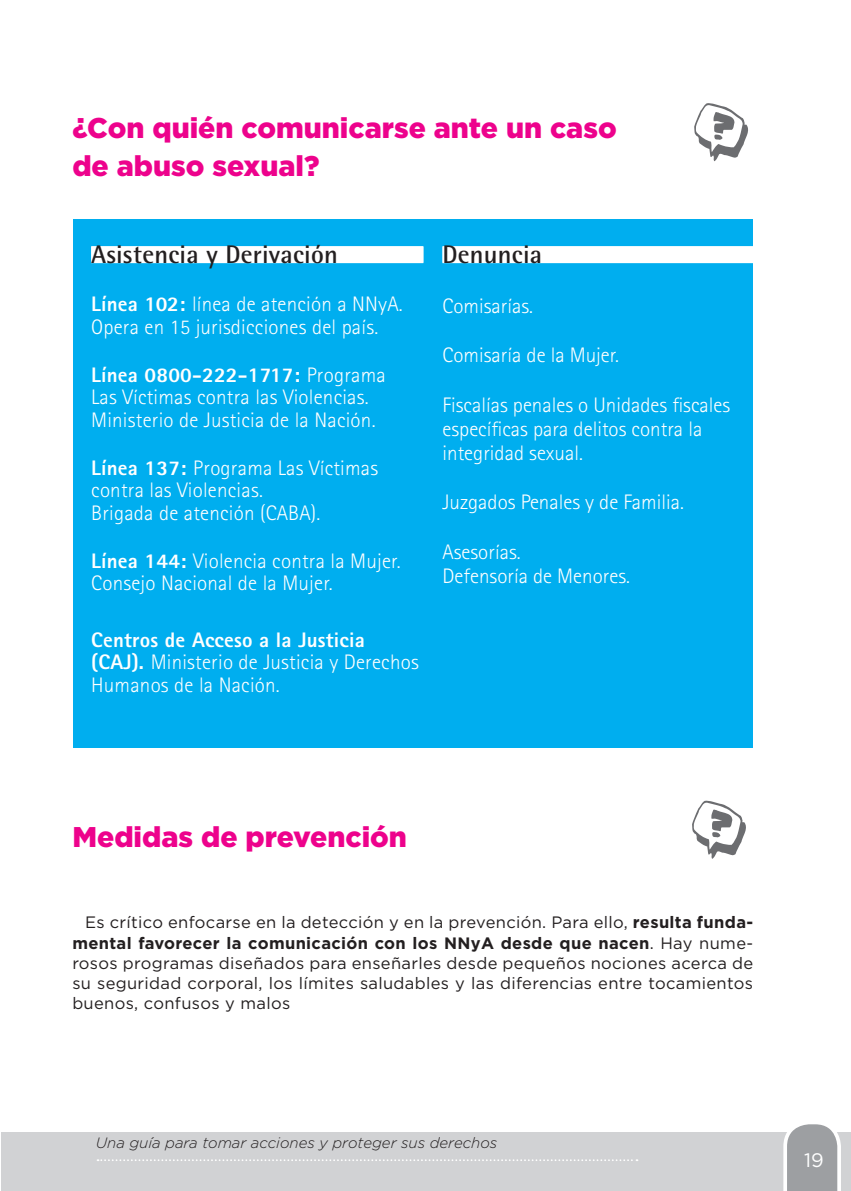
<style>
.page{position:relative;width:851px;height:1191px;background:#fff}
.page>*{position:absolute;margin:0;border:0;box-sizing:border-box;transform-origin:0 0}
.t1{font:900 28.5px/37.5px "Gotham";color:#ed028c}
.t2{font:700 25.5px "Rotis Semi Sans";letter-spacing:.01em;color:#231f20}
.t3{font:300 21px/22.5px "Rotis Sans Serif";letter-spacing:.01em;color:#fff}
.t4{font:19.5px "Gotham";color:#fff}
.t5{font:16.5px/20.2px "Gotham";letter-spacing:.02em;color:#231f20;text-align:justify}
.t6{font:italic 300 15px "Gotham";color:#231f20}
.s1{font-weight:800}
.s2{font-weight:700}
</style>
<div class="page">
<hr style="left:0;top:1133px;width:1px;height:58px;background:#d1d2d4">
<div style="left:2px;top:1133px;width:848px;height:58px;background:#d1d2d4"></div>
<svg style="left:781px;top:1124px;width:61px;height:67px;background:#b0b2b4"></svg>
<svg style="left:97px;top:1159px;width:540px;height:2px"></svg>
<div style="left:73px;top:219px;width:680px;height:529px;background:#00aeef"></div>
<div style="left:91px;top:246px;width:332px;height:17px;background:#fff"></div>
<div style="left:442px;top:246px;width:311px;height:17px;background:#fff"></div>
<h1 class="t1" style="left:72px;top:109px;width:546px">¿Con quién comunicarse ante un caso de abuso sexual?</h1>
<p class="t2" style="left:91px;top:239px;width:248px">Asistencia y Derivación</p>
<p class="t3" style="left:91px;top:293px;width:313px"><span class="s1">Línea 102:</span> línea de atención a NNyA.<br>Opera en 15 jurisdicciones del país.</p>
<p class="t3" style="left:91px;top:363px;width:296px"><span class="s1">Línea 0800-222-1717:</span> Programa<br>Las Víctimas contra las Violencias.<br>Ministerio de Justicia de la Nación.</p>
<p class="t3" style="left:91px;top:456px;width:288px"><span class="s1">Línea 137:</span> Programa Las Víctimas contra las Violencias.<br>Brigada de atención (CABA).</p>
<p class="t3" style="left:91px;top:549px;width:311px"><span class="s1">Línea 144:</span> Violencia contra la Mujer.<br>Consejo Nacional de la Mujer.</p>
<p class="t3" style="left:91px;top:628px;width:329px"><span class="s1">Centros de Acceso a la Justicia (CAJ).</span> Ministerio de Justicia y Derechos<br>Humanos de la Nación.</p>
<p class="t2" style="left:442px;top:239px;width:101px">Denuncia</p>
<p class="t3" style="left:442px;top:294px;width:92px">Comisarías.</p>
<p class="t3" style="left:442px;top:344px;width:178px">Comisaría de la Mujer.</p>
<p class="t3" style="left:442px;top:393px;width:289px;line-height:24px">Fiscalías penales o Unidades fiscales específicas para delitos contra la integridad sexual.</p>
<p class="t3" style="left:442px;top:491px;width:243px">Juzgados Penales y de Familia.</p>
<p class="t3" style="left:442px;top:540px;width:189px;line-height:24px">Asesorías.<br>Defensoría de Menores.</p>
<h1 class="t1" style="left:72px;top:818px;width:336px">Medidas de prevención</h1>
<p class="t5" style="left:72px;top:912px;width:682px;text-indent:13px">Es crítico enfocarse en la detección y en la prevención. Para ello, <span class="s2">resulta funda&shy;mental favorecer la comunicación con los NNyA desde que nacen</span>. Hay nume&shy;rosos programas diseñados para enseñarles desde pequeños nociones acerca de su seguridad corporal, los límites saludables y las diferencias entre tocamientos buenos, confusos y malos</p>
<p class="t6" style="left:96px;top:1133px;width:403px">Una guía para tomar acciones y proteger sus derechos</p>
<p class="t4" style="left:804px;top:1147px;width:21px">19</p>
</div>
